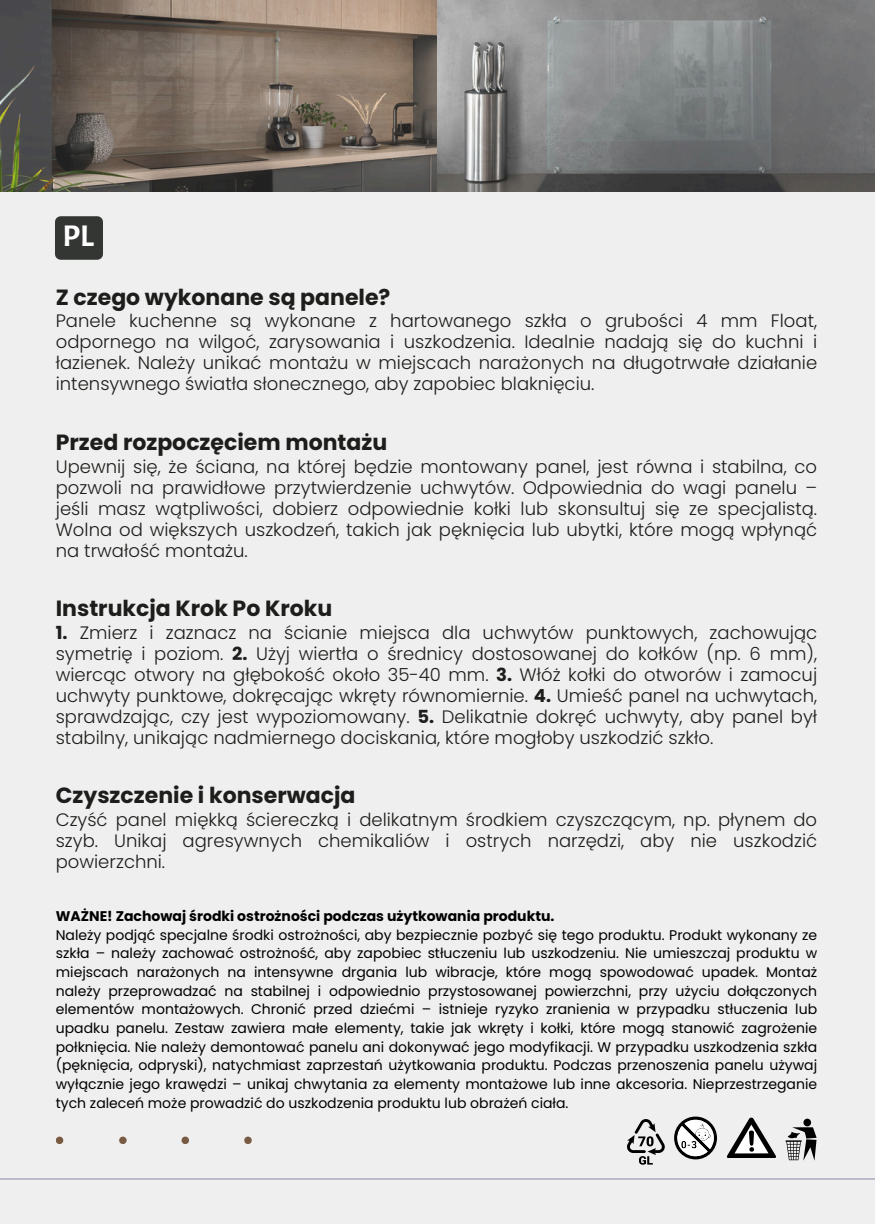
<style>
.page{position:relative;width:875px;height:1224px;background:#fff}
.page>*{position:absolute;margin:0;border:0;box-sizing:border-box;transform-origin:0 0}
.t1{font:700 32px "Alegreya Sans";color:#fff}
.t2{font:700 22px "Poppins";color:#1d1d1b}
.t3{font:300 18px/21px "Poppins";color:#1d1d1b;text-align:justify}
.t4{font:14px/18.6px "Poppins";color:#000;text-align:justify}
.t5{font:700 14px "Poppins";color:#000}
.s1{font-weight:700}
</style>
<div class="page">
<div style="left:0;top:0;width:874px;height:1224px;background:#ededed"></div>
<hr style="left:0;top:1178px;width:874px;height:2px;background:#b1b0be">
<img style="left:0;top:0;width:873px;height:192px">
<div style="left:56px;top:1137px;width:7px;height:7px;background:#795b43;border-radius:50%"></div>
<div style="left:119px;top:1137px;width:8px;height:7px;background:#795b43;border-radius:50%"></div>
<div style="left:181px;top:1137px;width:8px;height:7px;background:#795b43;border-radius:50%"></div>
<div style="left:244px;top:1137px;width:8px;height:7px;background:#795b43;border-radius:50%"></div>
<div style="left:56px;top:216px;width:46px;height:44px;background:#333633"></div>
<svg style="left:627px;top:1119px;width:37px;height:46px"></svg>
<svg style="left:674px;top:1116px;width:42px;height:44px"></svg>
<svg style="left:727px;top:1118px;width:48px;height:40px"></svg>
<svg style="left:785px;top:1119px;width:31px;height:42px"></svg>
<p class="t1" style="left:62px;top:221px;width:33px">PL</p>
<p class="t2" style="left:56px;top:282px;width:336px">Z czego wykonane są panele?</p>
<p class="t3" style="left:56px;top:311px;width:762px">Panele kuchenne są wykonane z hartowanego szkła o grubości 4 mm Float, odpornego na wilgoć, zarysowania i uszkodzenia. Idealnie nadają się do kuchni i łazienek. Należy unikać montażu w miejscach narażonych na długotrwałe działanie intensywnego światła słonecznego, aby zapobiec blaknięciu.</p>
<p class="t2" style="left:56px;top:427px;width:333px">Przed rozpoczęciem montażu</p>
<p class="t3" style="left:56px;top:456px;width:762px">Upewnij się, że ściana, na której będzie montowany panel, jest równa i stabilna, co pozwoli na prawidłowe przytwierdzenie uchwytów. Odpowiednia do wagi panelu – jeśli masz wątpliwości, dobierz odpowiednie kołki lub skonsultuj się ze specjalistą.<br>Wolna od większych uszkodzeń, takich jak pęknięcia lub ubytki, które mogą wpłynąć na trwałość montażu.</p>
<h2 class="t2" style="left:56px;top:593px;width:278px">Instrukcja Krok Po Kroku</h2>
<h2 class="t3" style="left:56px;top:622px;width:762px"><span class="s1">1.</span> Zmierz i zaznacz na ścianie miejsca dla uchwytów punktowych, zachowując symetrię i poziom. <span class="s1">2.</span> Użyj wiertła o średnicy dostosowanej do kołków (np. 6 mm), wiercąc otwory na głębokość około 35-40 mm. <span class="s1">3.</span> Włóż kołki do otworów i zamocuj uchwyty punktowe, dokręcając wkręty równomiernie. <span class="s1">4.</span> Umieść panel na uchwytach, sprawdzając, czy jest wypoziomowany. <span class="s1">5.</span> Delikatnie dokręć uchwyty, aby panel był stabilny, unikając nadmiernego dociskania, które mogłoby uszkodzić szkło.</h2>
<h2 class="t2" style="left:56px;top:780px;width:301px">Czyszczenie i konserwacja</h2>
<h2 class="t3" style="left:56px;top:809px;width:762px">Czyść panel miękką ściereczką i delikatnym środkiem czyszczącym, np. płynem do szyb. Unikaj agresywnych chemikaliów i ostrych narzędzi, aby nie uszkodzić powierzchni.</h2>
<h1 class="t5" style="left:56px;top:906px;width:500px">WAŻNE! Zachowaj środki ostrożności podczas użytkowania produktu.</h1>
<h2 class="t4" style="left:56px;top:926px;width:762px">Należy podjąć specjalne środki ostrożności, aby bezpiecznie pozbyć się tego produktu. Produkt wykonany ze szkła – należy zachować ostrożność, aby zapobiec stłuczeniu lub uszkodzeniu. Nie umieszczaj produktu w miejscach narażonych na intensywne drgania lub wibracje, które mogą spowodować upadek. Montaż należy przeprowadzać na stabilnej i odpowiednio przystosowanej powierzchni, przy użyciu dołączonych elementów montażowych. Chronić przed dziećmi – istnieje ryzyko zranienia w przypadku stłuczenia lub upadku panelu. Zestaw zawiera małe elementy, takie jak wkręty i kołki, które mogą stanowić zagrożenie połknięcia. Nie należy demontować panelu ani dokonywać jego modyfikacji. W przypadku uszkodzenia szkła (pęknięcia, odpryski), natychmiast zaprzestań użytkowania produktu. Podczas przenoszenia panelu używaj wyłącznie jego krawędzi – unikaj chwytania za elementy montażowe lub inne akcesoria. Nieprzestrzeganie tych zaleceń może prowadzić do uszkodzenia produktu lub obrażeń ciała.</h2>
</div>
